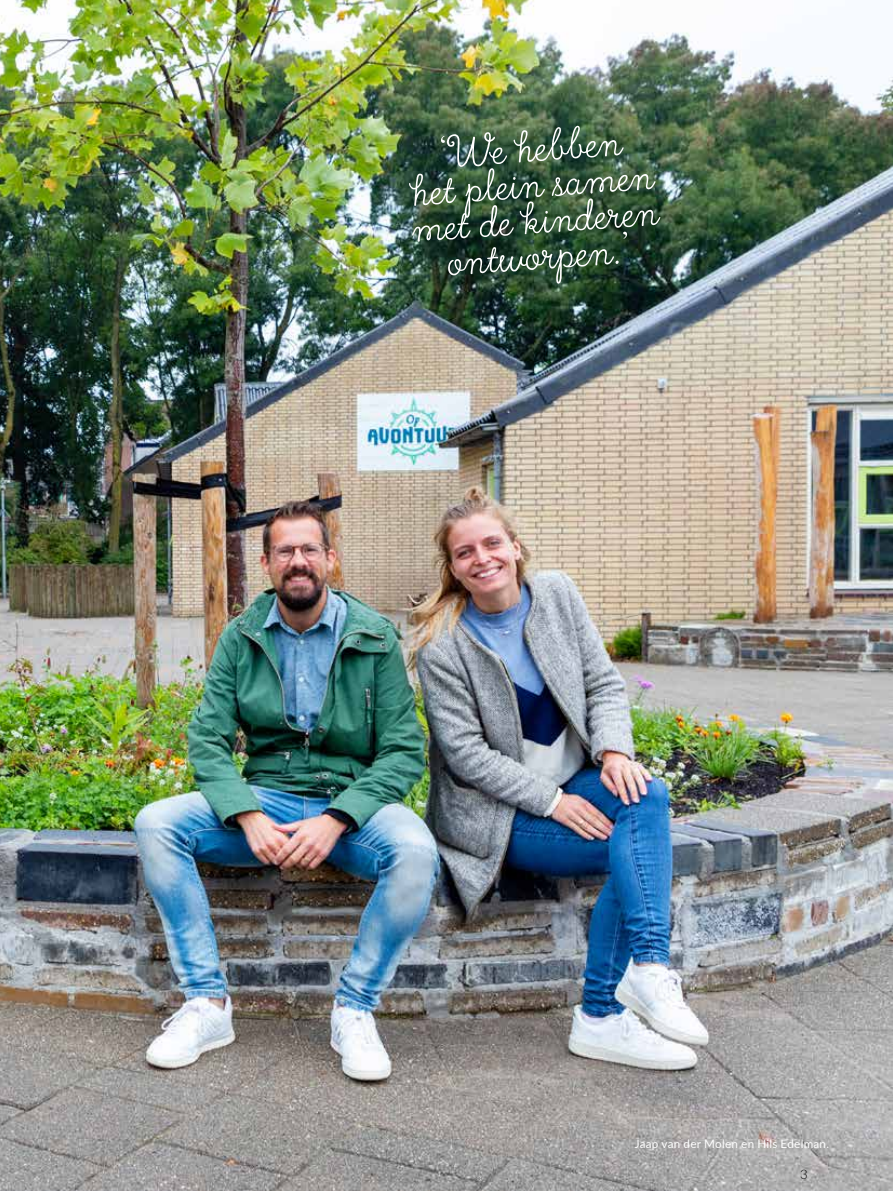
<style>
.page{position:relative;width:893px;height:1191px;background:#fff}
.page>*{position:absolute;margin:0;border:0;box-sizing:border-box;transform-origin:0 0}
.t1{font:54px "True North Script";color:#fff}
.t2{font:300 13.2px "Lato";color:#000}
.t3{font:11.7px "Lato";letter-spacing:.02em;color:#fff}
</style>
<div class="page">
<img style="left:0;top:0;width:893px;height:1191px">
<p class="t1" style="left:436px;top:124px;width:185px;rotate:-4deg">‘We hebben</p>
<p class="t1" style="left:409px;top:162px;width:244px;rotate:-4deg">het plein samen</p>
<p class="t1" style="left:409px;top:198px;width:249px;rotate:-4deg">met de kinderen</p>
<p class="t1" style="left:445px;top:232px;width:181px;rotate:-4deg">ontworpen.’</p>
<p class="t3" style="left:635px;top:1135px;width:196px">Jaap van der Molen en Hils Edelman.</p>
<p class="t2" style="left:800px;top:1164px;width:9px">3</p>
</div>
